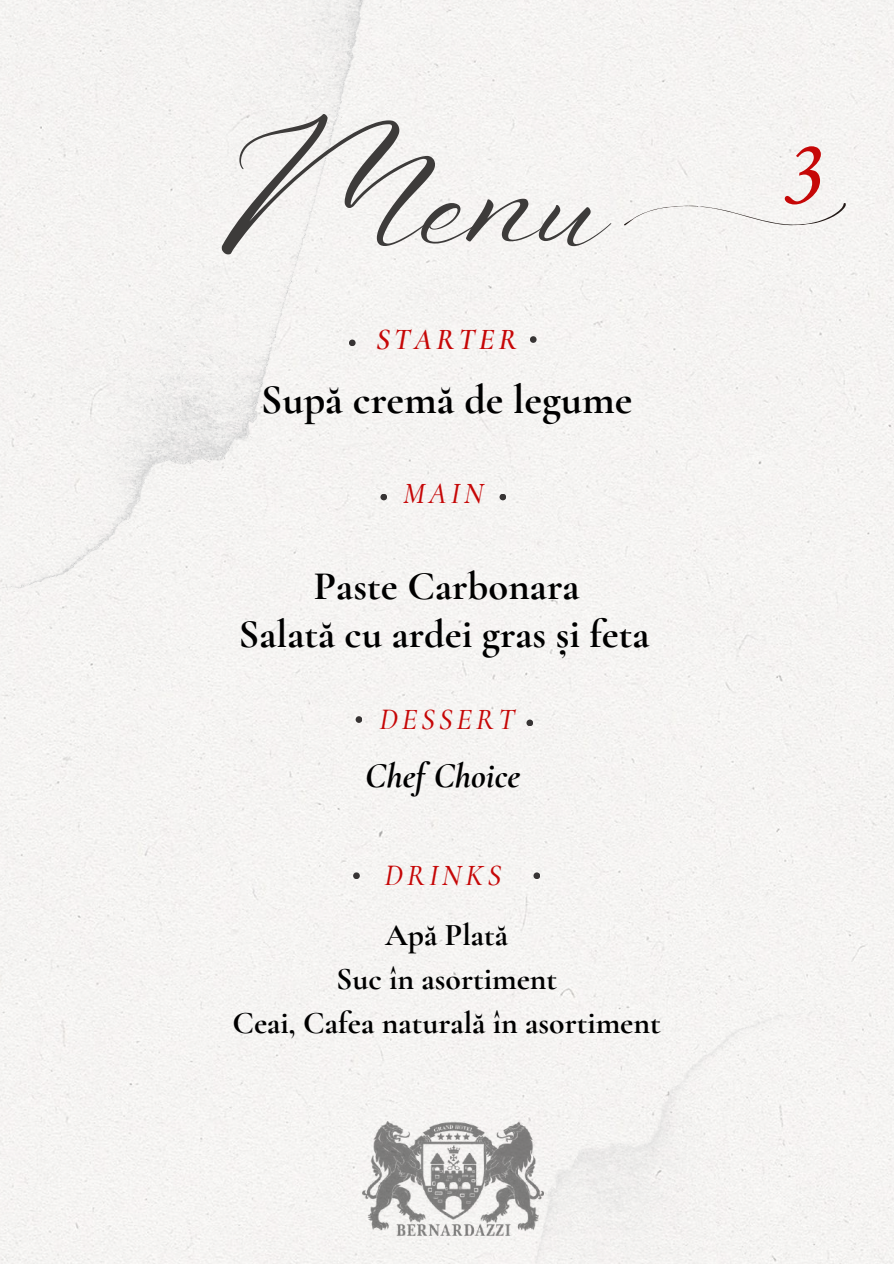
<style>
.page{position:relative;width:894px;height:1264px;background:#fff}
.page>*{position:absolute;margin:0;border:0;box-sizing:border-box;transform-origin:0 0}
.t1{font:97.05px "Corsiva";color:#c60707}
.t2{font:85.2px "Aniyah";color:#3d3b3a}
.t3{font:700 42px "Cormorant Garamond";color:#000}
.t4{font:700 40.5px/48.2px "Cormorant Garamond";color:#000;text-align:center}
.t5{font:italic 700 36px "Cormorant Garamond";color:#000}
.t6{font:700 31.65px/43.8px "Cormorant Garamond";color:#000;text-align:center}
.t7{font:italic 500 29.7px "Cormorant Garamond";letter-spacing:.13em;color:#c60707}
.t8{font:italic 600 29.7px "Cormorant Garamond";letter-spacing:.13em;color:#c60707}
</style>
<div class="page">
<div style="left:0;top:0;width:893px;height:1263px;background:#f5f4f2"></div>
<div style="left:0;top:0;width:368px;height:591px;background:#f4f3f1"></div>
<div style="left:349px;top:339px;width:6px;height:7px;background:#373434;border-radius:50%"></div>
<div style="left:355px;top:716px;width:7px;height:7px;background:#373434;border-radius:50%"></div>
<div style="left:526px;top:719px;width:7px;height:7px;background:#373434;border-radius:50%"></div>
<div style="left:380px;top:493px;width:7px;height:7px;background:#373434;border-radius:50%"></div>
<div style="left:499px;top:493px;width:7px;height:7px;background:#373434;border-radius:50%"></div>
<svg style="left:529px;top:336px;width:7px;height:7px"></svg>
<div style="left:429px;top:1001px;width:464px;height:262px;background:#f4f3f2"></div>
<div style="left:622px;top:194px;width:224px;height:44px;background:#f5f4f2"></div>
<div style="left:353px;top:872px;width:7px;height:7px;background:#373434;border-radius:50%"></div>
<div style="left:533px;top:872px;width:7px;height:7px;background:#373434;border-radius:50%"></div>
<img style="left:362px;top:1121px;width:181px;height:114px">
<h2 class="t2" style="left:220px;top:170px;width:390px">Menu</h2>
<p class="t8" style="left:376px;top:321px;width:142px">STARTER</p>
<h3 class="t3" style="left:261px;top:374px;width:373px">Supă cremă de legume</h3>
<p class="t7" style="left:403px;top:475px;width:82px">MAIN</p>
<p class="t4" style="left:238px;top:561px;width:412px">Paste Carbonara<br>Salată cu ardei gras și feta</p>
<p class="t7" style="left:379px;top:701px;width:137px">DESSERT</p>
<p class="t5" style="left:365px;top:754px;width:156px">Chef Choice</p>
<p class="t7" style="left:384px;top:857px;width:118px">DRINKS</p>
<p class="t6" style="left:232px;top:913px;width:430px">Apă Plată<br>Suc în asortiment<br>Ceai, Cafea naturală în asortiment</p>
<h1 class="t1" style="left:777px;top:126px;width:44px">3</h1>
</div>
